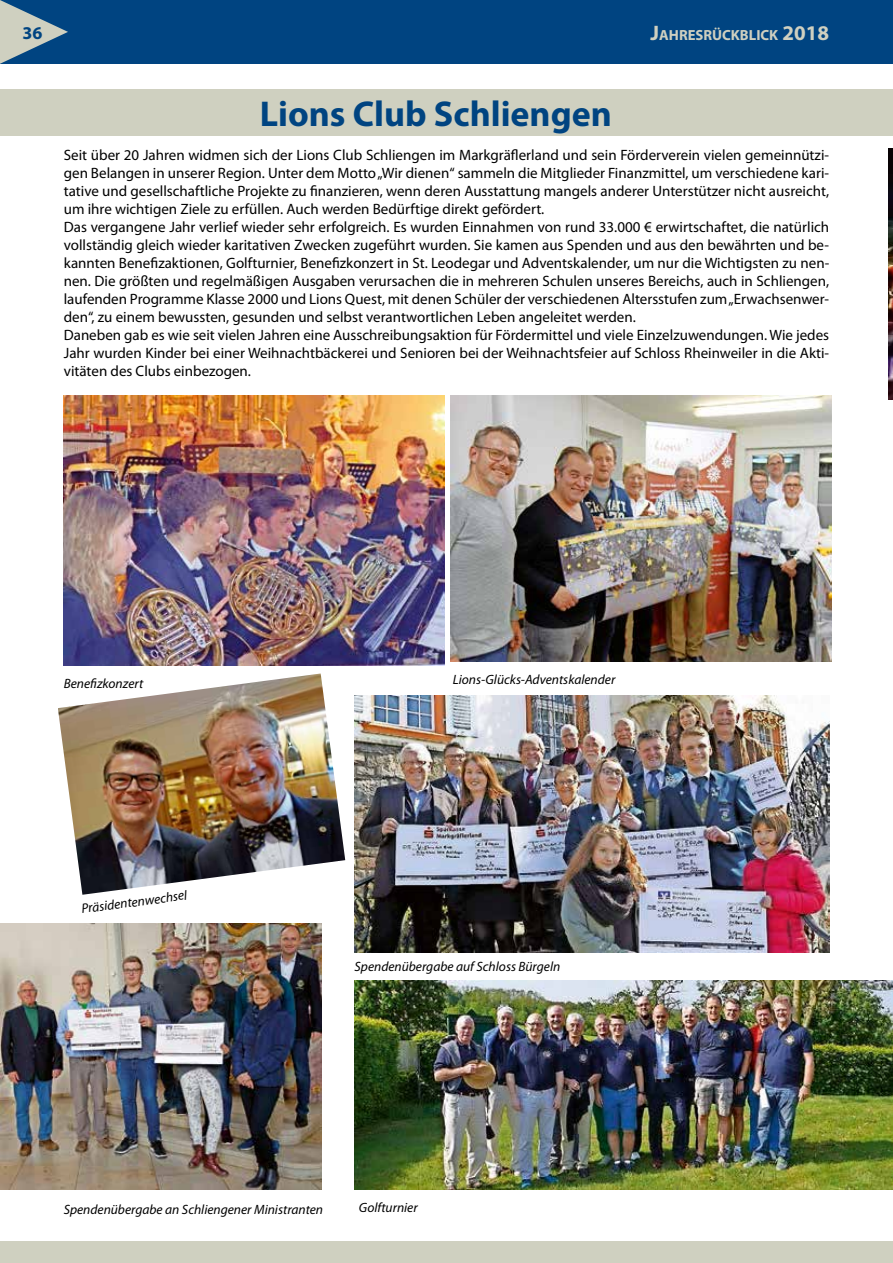
<style>
.page{position:relative;width:893px;height:1263px;background:#fff}
.page>*{position:absolute;margin:0;border:0;box-sizing:border-box;transform-origin:0 0}
.t1{font:700 36px "Myriad Pro";color:#004481}
.t2{font:700 18px "Myriad Pro";color:#004481}
.t3{font:15px/18px "Myriad Pro";color:#000}
.t4{font:700 14.7px "Myriad Pro";color:#cfd0c0}
.t5{font:italic 13.5px "Myriad Pro";color:#000}
.s1{font-size:21px}
</style>
<div class="page">
<div style="left:0;top:0;width:893px;height:64px;background:#004481"></div>
<svg style="left:0;top:0;width:68px;height:64px"></svg>
<div style="left:0;top:1242px;width:893px;height:21px;background:#cfd0c0"></div>
<div style="left:0;top:89px;width:893px;height:47px;background:#cfd0c0"></div>
<img style="left:64px;top:396px;width:380px;height:269px">
<img style="left:451px;top:396px;width:380px;height:265px">
<img style="left:58px;top:673px;width:287px;height:222px">
<img style="left:355px;top:695px;width:474px;height:257px">
<img style="left:0;top:924px;width:321px;height:265px">
<img style="left:355px;top:981px;width:538px;height:208px">
<img style="left:889px;top:148px;width:4px;height:252px">
<p class="t2" style="left:23px;top:21px;width:21px">36</p>
<p class="t4" style="left:651px;top:25px;width:180px"><span class="s1">J</span>AHRESRÜCKBLICK <span class="s1">2018</span></p>
<h1 class="t1" style="left:260px;top:91px;width:354px">Lions Club Schliengen</h1>
<p class="t3" style="left:64px;top:145px;width:767px">Seit über 20 Jahren widmen sich der Lions Club Schliengen im Markgräflerland und sein Förderverein vielen gemeinnützi&shy;gen Belangen in unserer Region. Unter dem Motto „Wir dienen“ sammeln die Mitglieder Finanzmittel, um verschiedene kari&shy;tative und gesellschaftliche Projekte zu finanzieren, wenn deren Ausstattung mangels anderer Unterstützer nicht ausreicht, um ihre wichtigen Ziele zu erfüllen. Auch werden Bedürftige direkt gefördert.<br>Das vergangene Jahr verlief wieder sehr erfolgreich. Es wurden Einnahmen von rund 33.000 € erwirtschaftet, die natürlich vollständig gleich wieder karitativen Zwecken zugeführt wurden. Sie kamen aus Spenden und aus den bewährten und be&shy;kannten Benefizaktionen, Golfturnier, Benefizkonzert in St. Leodegar und Adventskalender, um nur die Wichtigsten zu nen&shy;nen. Die größten und regelmäßigen Ausgaben verursachen die in mehreren Schulen unseres Bereichs, auch in Schliengen, laufenden Programme Klasse 2000 und Lions Quest, mit denen Schüler der verschiedenen Altersstufen zum „Erwachsenwer&shy;den“, zu einem bewussten, gesunden und selbst verantwortlichen Leben angeleitet werden.<br>Daneben gab es wie seit vielen Jahren eine Ausschreibungsaktion für Fördermittel und viele Einzelzuwendungen. Wie jedes Jahr wurden Kinder bei einer Weihnachtbäckerei und Senioren bei der Weihnachtsfeier auf Schloss Rheinweiler in die Akti&shy;vitäten des Clubs einbezogen.</p>
<p class="t5" style="left:64px;top:675px;width:81px">Benefizkonzert</p>
<p class="t5" style="left:453px;top:671px;width:164px">Lions-Glücks-Adventskalender</p>
<p class="t5" style="left:80px;top:900px;width:108px;rotate:-7deg">Präsidentenwechsel</p>
<p class="t5" style="left:355px;top:958px;width:207px">Spendenübergabe auf Schloss Bürgeln</p>
<p class="t5" style="left:64px;top:1201px;width:261px">Spendenübergabe an Schliengener Ministranten</p>
<p class="t5" style="left:359px;top:1199px;width:60px">Golfturnier</p>
</div>
